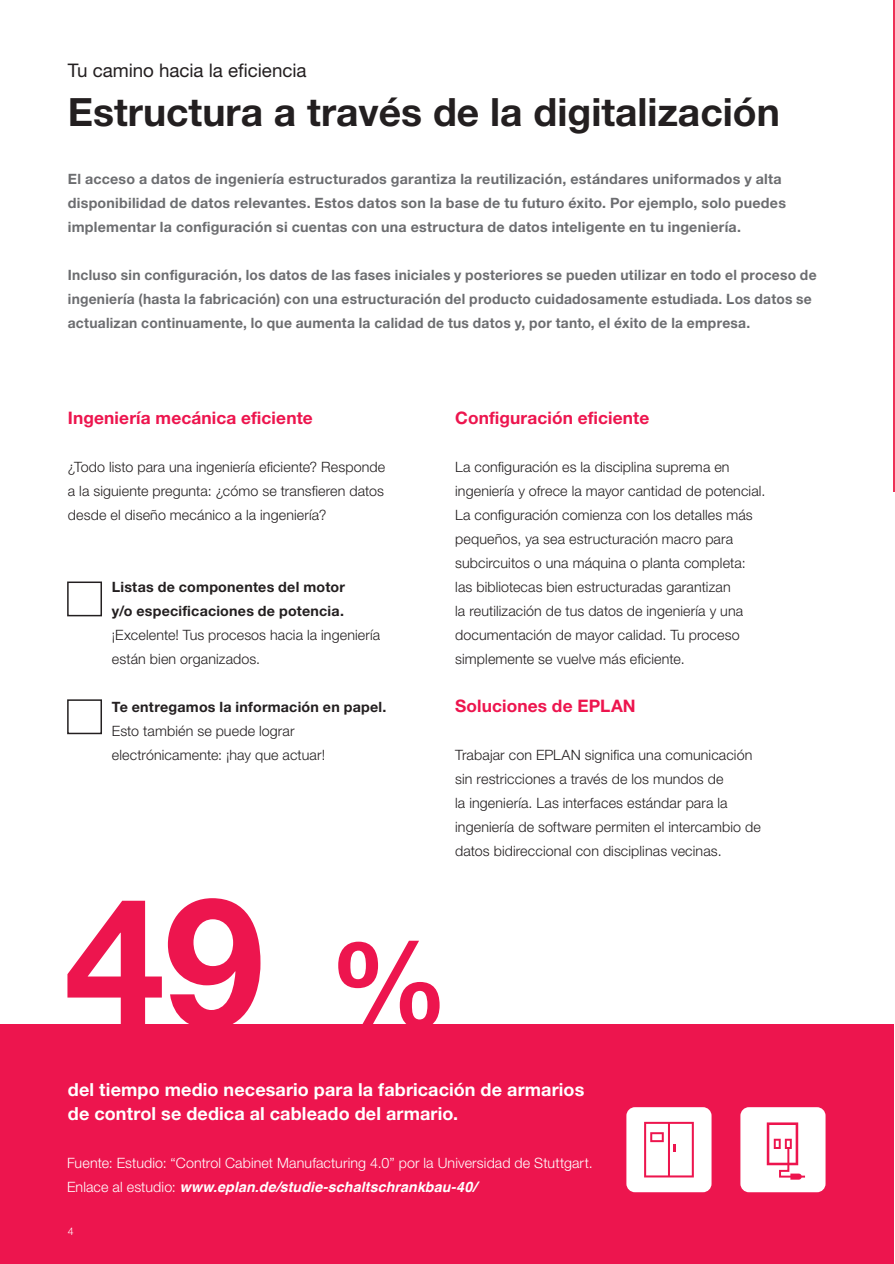
<style>
.page{position:relative;width:895px;height:1264px;background:#fff}
.page>*{position:absolute;margin:0;border:0;box-sizing:border-box;transform-origin:0 0}
.t1{font:700 180px "Helvetica Neue LT Pro";color:#ed154e}
.t2{font:700 39px "Helvetica Neue LT Pro";color:#231f20}
.t3{font:18.75px "Helvetica Neue LT Pro";letter-spacing:-.005em;color:#231f20}
.t4{font:700 18px/24px "Helvetica Neue LT Pro";letter-spacing:.005em;color:#fff}
.t5{font:700 17.25px "Helvetica Neue LT Pro";letter-spacing:.01em;color:#ed154e}
.t6{font:300 14.25px/24px "Helvetica Neue LT Pro";letter-spacing:.01em;color:#231f20}
.t7{font:700 14.25px/24px "Helvetica Neue LT Pro";letter-spacing:.015em;color:#6c6d70}
.t8{font:700 14.25px/24px "Helvetica Neue LT Pro";letter-spacing:.015em;color:#231f20}
.t9{font:300 14.25px "Helvetica Neue LT Pro";letter-spacing:.01em;color:#fff}
.t10{font:italic 700 14.25px "Helvetica";letter-spacing:.01em;color:#fff}
.t11{font:300 10.5px "Helvetica Neue LT Pro";color:#fff}
.s1{font-size:119.1px}
.s2{font-family:"Helvetica Neue LT Pro";font-weight:300;font-style:normal}
</style>
<div class="page">
<img style="left:893px;top:1px;width:1px;height:490px">
<div style="left:0;top:1024px;width:893px;height:240px;background:#ed154e"></div>
<div style="left:67px;top:581px;width:35px;height:35px;border:2px solid #231f20"></div>
<div style="left:67px;top:699px;width:35px;height:35px;border:2px solid #231f20"></div>
<div style="left:740px;top:1107px;width:85px;height:85px;background:#fff;border-radius:9px"></div>
<svg style="left:766px;top:1122px;width:40px;height:57px"></svg>
<div style="left:626px;top:1107px;width:85px;height:85px;background:#fff;border-radius:9px"></div>
<svg style="left:644px;top:1122px;width:49px;height:55px"></svg>
<h3 class="t3" style="left:68px;top:59px;width:240px">Tu camino hacia la eficiencia</h3>
<h2 class="t2" style="left:68px;top:88px;width:713px">Estructura a través de la digitalización</h2>
<p class="t7" style="left:68px;top:166px;width:719px">El acceso a datos de ingeniería estructurados garantiza la reutilización, estándares uniformados y alta disponibilidad de datos relevantes. Estos datos son la base de tu futuro éxito. Por ejemplo, solo puedes implementar la configuración si cuentas con una estructura de datos inteligente en tu ingeniería.</p>
<p class="t7" style="left:68px;top:262px;width:749px">Incluso sin configuración, los datos de las fases iniciales y posteriores se pueden utilizar en todo el proceso de ingeniería (hasta la fabricación) con una estructuración del producto cuidadosamente estudiada. Los datos se actualizan continuamente, lo que aumenta la calidad de tus datos y, por tanto, el éxito de la empresa.</p>
<p class="t5" style="left:68px;top:407px;width:246px">Ingeniería mecánica eficiente</p>
<p class="t6" style="left:68px;top:454px;width:319px;text-align:justify">¿Todo listo para una ingeniería eficiente? Responde a la siguiente pregunta: ¿cómo se transfieren datos desde el diseño mecánico a la ingeniería?</p>
<p class="t8" style="left:112px;top:574px;width:234px">Listas de componentes del motor y/o especificaciones de potencia.</p>
<p class="t6" style="left:112px;top:622px;width:270px">¡Excelente! Tus procesos hacia la ingeniería están bien organizados.</p>
<p class="t8" style="left:112px;top:694px;width:276px">Te entregamos la información en papel.</p>
<p class="t6" style="left:112px;top:718px;width:215px">Esto también se puede lograr electrónicamente: ¡hay que actuar!</p>
<p class="t5" style="left:455px;top:407px;width:195px">Configuración eficiente</p>
<p class="t6" style="left:455px;top:454px;width:311px">La configuración es la disciplina suprema en ingeniería y ofrece la mayor cantidad de potencial.<br>La configuración comienza con los detalles más pequeños, ya sea estructuración macro para subcircuitos o una máquina o planta completa: las bibliotecas bien estructuradas garantizan<br>la reutilización de tus datos de ingeniería y una documentación de mayor calidad. Tu proceso simplemente se vuelve más eficiente.</p>
<p class="t5" style="left:455px;top:695px;width:182px">Soluciones de EPLAN</p>
<p class="t6" style="left:455px;top:742px;width:307px">Trabajar con EPLAN significa una comunicación sin restricciones a través de los mundos de<br>la ingeniería. Las interfaces estándar para la ingeniería de software permiten el intercambio de datos bidireccional con disciplinas vecinas.</p>
<h1 class="t1" style="left:64px;top:851px;width:385px">49 <span class="s1">%</span></h1>
<p class="t4" style="left:68px;top:1077px;width:517px">del tiempo medio necesario para la fabricación de armarios de control se dedica al cableado del armario.</p>
<p class="t9" style="left:67px;top:1154px;width:526px">Fuente: Estudio: “Control Cabinet Manufacturing 4.0” por la Universidad de Stuttgart.</p>
<p class="t10" style="left:67px;top:1175px;width:411px"><span class="s2">Enlace al estudio:</span> www.eplan.de/studie-schaltschrankbau-40/</p>
<p class="t11" style="left:68px;top:1224px;width:7px">4</p>
</div>
